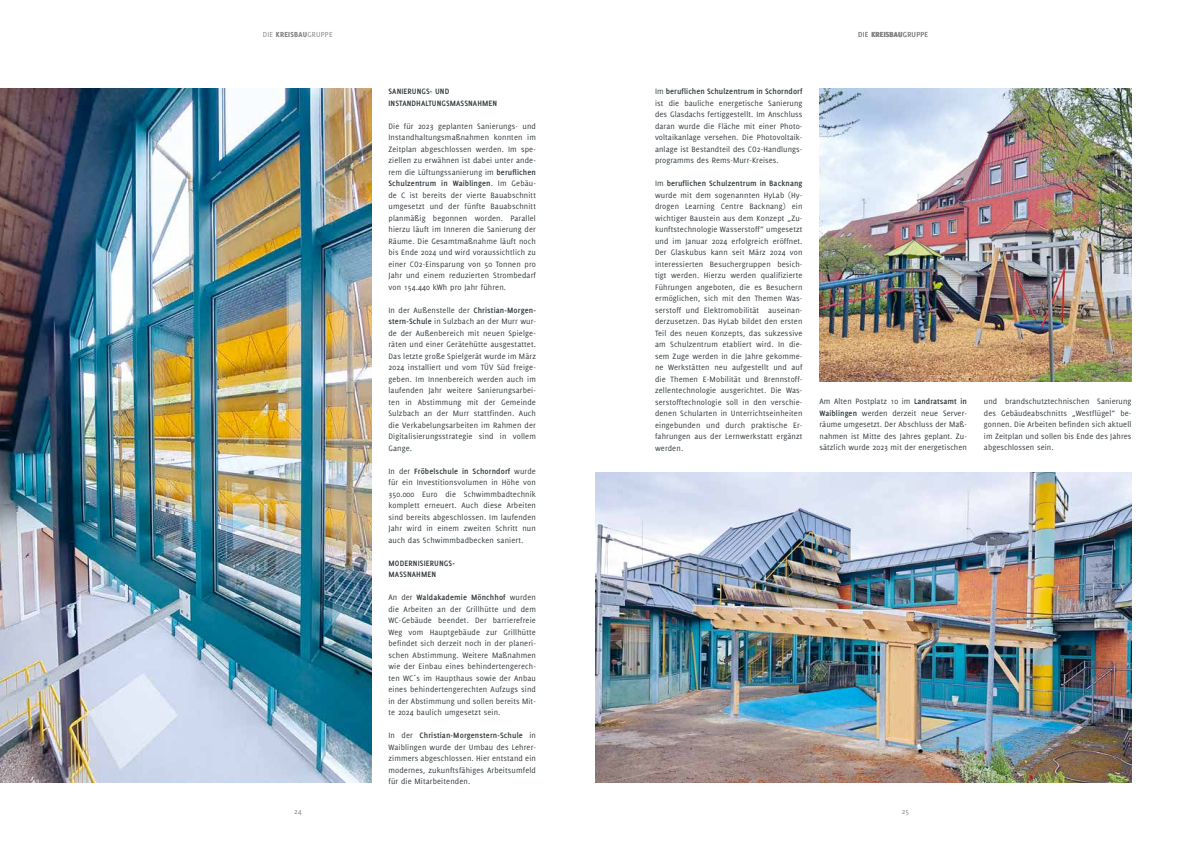
<style>
.page{position:relative;width:1191px;height:842px;background:#fff}
.page>*{position:absolute;margin:0;border:0;box-sizing:border-box;transform-origin:0 0}
.t1{font:8.5px/11.5px "Delicious";letter-spacing:.015em;color:#353d40;text-align:justify}
.t2{font:700 8.5px/11.5px "Delicious";letter-spacing:.01em;color:#353d40}
.t3{font:8px "Delicious";letter-spacing:.03em;color:#878787}
.s1{font-weight:800}
.s2{font-weight:700}
</style>
<div class="page">
<img style="left:0;top:88px;width:371px;height:694px">
<img style="left:819px;top:88px;width:312px;height:293px">
<img style="left:595px;top:472px;width:536px;height:310px">
<p class="t3" style="left:263px;top:30px;width:72px">DIE <span class="s1">KREISBAU</span>GRUPPE</p>
<p class="t3" style="left:858px;top:30px;width:72px">DIE <span class="s1">KREISBAU</span>GRUPPE</p>
<p class="t2" style="left:388px;top:86px;width:110px">SANIERUNGS- UND<br>INSTANDHALTUNGSMASSNAHMEN</p>
<p class="t1" style="left:388px;top:120px;width:149px">Die für 2023 geplanten Sanierungs- und Instandhaltungsmaßnahmen konnten im Zeitplan abgeschlossen werden. Im spe&shy;ziellen zu erwähnen ist dabei unter ande&shy;rem die Lüftungssanierung im <span class="s2">beruflichen Schulzentrum in Waiblingen</span>. Im Gebäu&shy;de C ist bereits der vierte Bauabschnitt umgesetzt und der fünfte Bauabschnitt planmäßig begonnen worden. Parallel hierzu läuft im Inneren die Sanierung der Räume. Die Gesamtmaßnahme läuft noch bis Ende 2024 und wird voraussichtlich zu einer CO2-Einsparung von 50 Tonnen pro Jahr und einem reduzierten Strombedarf von 154.440 kWh pro Jahr führen.</p>
<p class="t1" style="left:388px;top:304px;width:149px">In der Außenstelle der <span class="s2">Christian-Morgen&shy;stern-Schule</span> in Sulzbach an der Murr wur&shy;de der Außenbereich mit neuen Spielge&shy;räten und einer Gerätehütte ausgestattet.<br>Das letzte große Spielgerät wurde im März 2024 installiert und vom TÜV Süd freige&shy;geben. Im Innenbereich werden auch im laufenden Jahr weitere Sanierungsarbei&shy;ten in Abstimmung mit der Gemeinde Sulzbach an der Murr stattfinden. Auch die Verkabelungsarbeiten im Rahmen der Digitalisierungsstrategie sind in vollem Gange.</p>
<p class="t1" style="left:388px;top:465px;width:149px">In der <span class="s2">Fröbelschule in Schorndorf</span> wurde für ein Investitionsvolumen in Höhe von 350.000 Euro die Schwimmbadtechnik komplett erneuert. Auch diese Arbeiten sind bereits abgeschlossen. Im laufenden Jahr wird in einem zweiten Schritt nun auch das Schwimmbadbecken saniert.</p>
<p class="t2" style="left:388px;top:557px;width:68px">MODERNISIERUNGS-<br>MASSNAHMEN</p>
<p class="t1" style="left:388px;top:592px;width:149px">An der <span class="s2">Waldakademie Mönchhof</span> wurden die Arbeiten an der Grillhütte und dem WC-Gebäude beendet. Der barrierefreie Weg vom Hauptgebäude zur Grillhütte befindet sich derzeit noch in der planeri&shy;schen Abstimmung. Weitere Maßnahmen wie der Einbau eines behindertengerech&shy;ten WC´s im Haupthaus sowie der Anbau eines behindertengerechten Aufzugs sind in der Abstimmung und sollen bereits Mit&shy;te 2024 baulich umgesetzt sein.</p>
<p class="t1" style="left:388px;top:730px;width:149px">In der <span class="s2">Christian-Morgenstern-Schule</span> in Waiblingen wurde der Umbau des Lehrer&shy;zimmers abgeschlossen. Hier entstand ein modernes, zukunftsfähiges Arbeitsumfeld für die Mitarbeitenden.</p>
<p class="t1" style="left:655px;top:86px;width:149px">Im <span class="s2">beruflichen Schulzentrum in Schorndorf </span>ist die bauliche energetische Sanierung des Glasdachs fertiggestellt. Im Anschluss daran wurde die Fläche mit einer Photo&shy;voltaikanlage versehen. Die Photovoltaik&shy;anlage ist Bestandteil des CO2-Handlungs&shy;programms des Rems-Murr-Kreises.</p>
<p class="t1" style="left:655px;top:178px;width:149px">Im <span class="s2">beruflichen Schulzentrum in Backnang </span>wurde mit dem sogenannten HyLab (Hy&shy;drogen Learning Centre Backnang) ein wichtiger Baustein aus dem Konzept „Zu&shy;kunftstechnologie Wasserstoff“ umgesetzt und im Januar 2024 erfolgreich eröffnet.<br>Der Glaskubus kann seit März 2024 von interessierten Besuchergruppen besich&shy;tigt werden. Hierzu werden qualifizierte Führungen angeboten, die es Besuchern ermöglichen, sich mit den Themen Was&shy;serstoff und Elektromobilität auseinan&shy;derzusetzen. Das HyLab bildet den ersten Teil des neuen Konzepts, das sukzessive am Schulzentrum etabliert wird. In die&shy;sem Zuge werden in die Jahre gekomme&shy;ne Werkstätten neu aufgestellt und auf die Themen E-Mobilität und Brennstoff&shy;zellentechnologie ausgerichtet. Die Was&shy;serstofftechnologie soll in den verschie&shy;denen Schularten in Unterrichtseinheiten eingebunden und durch praktische Er&shy;fahrungen aus der Lernwerkstatt ergänzt werden.</p>
<p class="t1" style="left:819px;top:395px;width:149px">Am Alten Postplatz 10 im <span class="s2">Landratsamt in Waiblingen</span> werden derzeit neue Server&shy;räume umgesetzt. Der Abschluss der Maß&shy;nahmen ist Mitte des Jahres geplant. Zu&shy;sätzlich wurde 2023 mit der energetischen</p>
<p class="t1" style="left:984px;top:395px;width:149px">und brandschutztechnischen Sanierung des Gebäudeabschnitts „Westflügel“ be&shy;gonnen. Die Arbeiten befinden sich aktuell im Zeitplan und sollen bis Ende des Jahres abgeschlossen sein.</p>
<p class="t3" style="left:294px;top:807px;width:9px">24</p>
<p class="t3" style="left:901px;top:807px;width:9px">25</p>
</div>
